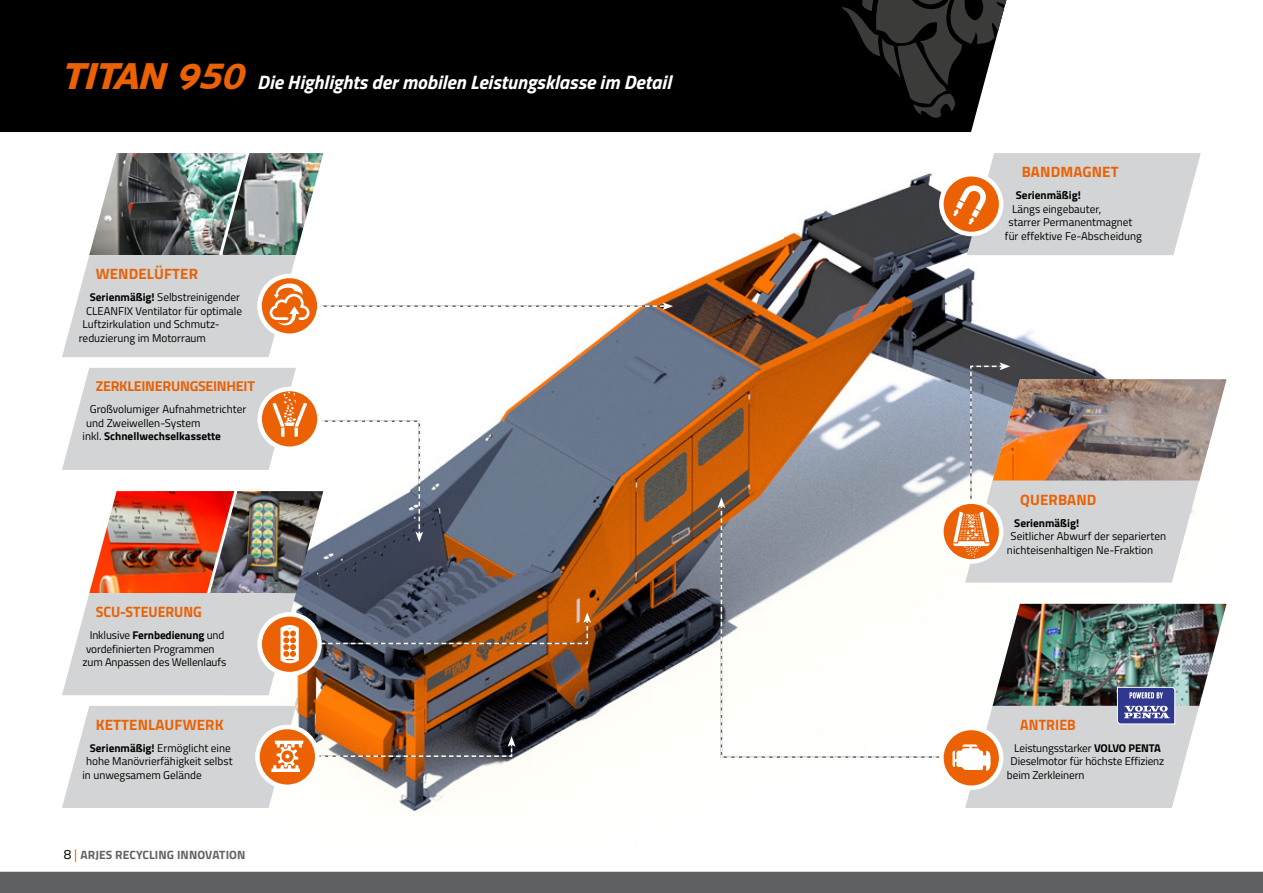
<style>
.page{position:relative;width:1263px;height:893px;background:#fff}
.page>*{position:absolute;margin:0;border:0;box-sizing:border-box;transform-origin:0 0}
.t1{font:italic 700 19.5px "Titillium";color:#fff}
.t2{font:700 15px "Titillium";letter-spacing:.01em;color:#eb6104}
.t3{font:700 15px "Titillium";letter-spacing:.01em;color:#eb6104;scale:.94 1}
.t4{font:700 14.25px "Titillium";letter-spacing:-.02em;color:#eb6104}
.t5{font:700 12px "Titillium";letter-spacing:.01em;color:#5f6162}
.t6{font:11.25px/13.5px "Titillium";color:#000}
.t7{font:700 11.25px "Titillium";color:#000}
.s1{font-family:"Palo Alto";font-weight:400;font-size:36px;color:#eb6104}
.s2{font-weight:700}
.s3{font-weight:400}
.s4{font-weight:400;font-size:13.5px;color:#000}
.s5{font-weight:400;font-size:13.5px;color:#eb6104}
</style>
<div class="page">
<div style="left:0;top:872px;width:1263px;height:21px;background:#5f6162"></div>
<img style="left:64px;top:173px;width:1163px;height:639px">
<div style="left:0;top:0;width:975px;height:132px;background:#000"></div>
<svg style="left:842px;top:0;width:164px;height:118px;background:#2d2d2d"></svg>
<img style="left:62px;top:368px;width:529px;height:327px">
<svg style="left:62px;top:706px;width:453px;height:102px"></svg>
<svg style="left:62px;top:153px;width:611px;height:204px"></svg>
<svg style="left:941px;top:174px;width:60px;height:60px"></svg>
<div style="left:939px;top:172px;width:64px;height:64px;border:4px solid #fff;border-radius:50%"></div>
<svg style="left:953px;top:153px;width:248px;height:102px;background:#d7cfc9"></svg>
<img style="left:718px;top:362px;width:508px;height:446px">
<h1 class="t1" style="left:64px;top:67px;width:609px"><span class="s1">TITAN 950</span> Die Highlights der mobilen Leistungsklasse im Detail</h1>
<h2 class="t2" style="left:96px;top:262px;width:104px">WENDELÜFTER</h2>
<p class="t6" style="left:90px;top:290px;width:152px"><span class="s2">Serienmäßig!</span> Selbstreinigender</p>
<p class="t6" style="left:86px;top:303px;width:157px">CLEANFIX Ventilator für optimale</p>
<p class="t6" style="left:82px;top:317px;width:139px">Luftzirkulation und Schmutz-</p>
<p class="t6" style="left:79px;top:330px;width:129px">reduzierung im Motorraum</p>
<p class="t4" style="left:96px;top:375px;width:160px">ZERKLEINERUNGSEINHEIT</p>
<p class="t6" style="left:90px;top:402px;width:158px">Großvolumiger Aufnahmetrichter</p>
<p class="t6" style="left:86px;top:416px;width:116px">und Zweiwellen-System</p>
<p class="t7" style="left:83px;top:428px;width:140px"><span class="s3">inkl.</span> Schnellwechselkassette</p>
<h2 class="t3" style="left:96px;top:600px;width:114px">SCU-STEUERUNG</h2>
<p class="t7" style="left:90px;top:627px;width:136px"><span class="s3">Inklusive</span> Fernbedienung <span class="s3">und</span></p>
<p class="t6" style="left:86px;top:641px;width:130px">vordefinierten Programmen</p>
<p class="t6" style="left:82px;top:655px;width:145px">zum Anpassen des Wellenlaufs</p>
<h2 class="t2" style="left:96px;top:713px;width:129px">KETTENLAUFWERK</h2>
<p class="t6" style="left:90px;top:741px;width:143px"><span class="s2">Serienmäßig!</span> Ermöglicht eine</p>
<p class="t6" style="left:86px;top:754px;width:148px">hohe Manövrierfähigkeit selbst</p>
<p class="t6" style="left:82px;top:768px;width:121px">in unwegsamem Gelände</p>
<p class="t5" style="left:64px;top:846px;width:183px"><span class="s4">8</span> <span class="s5">|</span> ARJES RECYCLING INNOVATION</p>
<h2 class="t2" style="left:1022px;top:160px;width:98px">BANDMAGNET</h2>
<p class="t7" style="left:1016px;top:187px;width:67px">Serienmäßig!</p>
<p class="t6" style="left:1012px;top:201px;width:91px">Längs eingebauter,</p>
<p class="t6" style="left:1008px;top:215px;width:125px">starrer Permanentmagnet</p>
<p class="t6" style="left:1005px;top:228px;width:138px">für effektive Fe-Abscheidung</p>
<h2 class="t2" style="left:1020px;top:488px;width:78px">QUERBAND</h2>
<p class="t7" style="left:1014px;top:514px;width:67px">Serienmäßig!</p>
<p class="t6" style="left:1007px;top:529px;width:161px;text-indent:4px">Seitlicher Abwurf der separierten nichteisenhaltigen Ne-Fraktion</p>
<h2 class="t3" style="left:1020px;top:713px;width:61px">ANTRIEB</h2>
<p class="t6" style="left:1014px;top:741px;width:148px">Leistungsstarker <span class="s2">VOLVO PENTA</span></p>
<p class="t6" style="left:1010px;top:754px;width:155px">Dieselmotor für höchste Effizienz</p>
<p class="t6" style="left:1007px;top:768px;width:79px">beim Zerkleinern</p>
</div>
